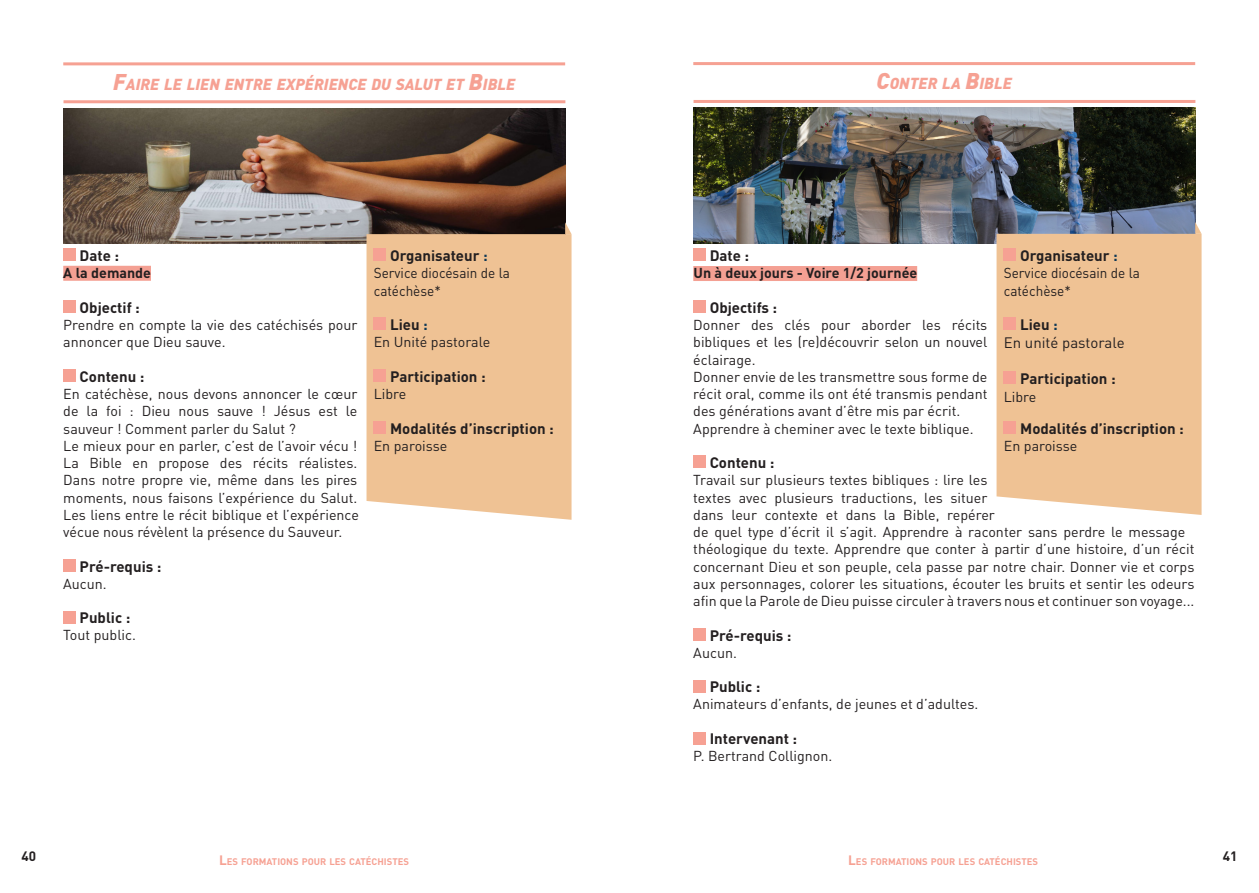
<style>
.page{position:relative;width:1259px;height:893px;background:#fff}
.page>*{position:absolute;margin:0;border:0;box-sizing:border-box;transform-origin:0 0}
.t1{font:italic 900 15.75px "DIN Pro";color:#f6a193}
.Intertitre{font:700 15px "DIN Pro";color:#231f20}
.t2{font:15px "DIN Pro";color:#231f20}
.t3{font:14.25px/17.2px "DIN Pro";color:#231f20;text-align:justify}
.t4{font:14.25px/17.2px "DIN Pro";color:#231f20;scale:.95 1}
.t5{font:700 14.25px "DIN Pro";color:#231f20}
.t6{font:700 13.5px "DIN Pro";color:#231f20}
.t7{font:700 9.45px "DIN Pro";color:#f6a193}
.s1{font-size:22.5px}
.s2{color:#0d3755}
.s3{font-size:13.5px}
</style>
<div class="page">
<hr style="left:63px;top:62px;width:502px;height:3px;background:#f6a193">
<hr style="left:63px;top:100px;width:502px;height:3px;background:#f6a193">
<img style="left:64px;top:109px;width:501px;height:134px">
<div style="left:63px;top:249px;width:12px;height:12px;background:#f6a193"></div>
<div style="left:63px;top:266px;width:88px;height:15px;background:#f4a093"></div>
<div style="left:63px;top:301px;width:12px;height:12px;background:#f6a193"></div>
<div style="left:63px;top:370px;width:12px;height:12px;background:#f6a193"></div>
<div style="left:63px;top:559px;width:12px;height:13px;background:#f6a193"></div>
<div style="left:63px;top:611px;width:12px;height:12px;background:#f6a193"></div>
<div style="left:366px;top:234px;width:205px;height:286px;background:#efc294"></div>
<div style="left:374px;top:249px;width:12px;height:12px;background:#f6a193"></div>
<div style="left:374px;top:318px;width:12px;height:12px;background:#f6a193"></div>
<div style="left:374px;top:370px;width:12px;height:12px;background:#f6a193"></div>
<div style="left:374px;top:422px;width:12px;height:12px;background:#f6a193"></div>
<svg style="left:565px;top:222px;width:6px;height:12px"></svg>
<hr style="left:693px;top:62px;width:502px;height:3px;background:#f6a193">
<hr style="left:693px;top:100px;width:502px;height:3px;background:#f6a193">
<img style="left:693px;top:107px;width:502px;height:136px">
<div style="left:693px;top:249px;width:12px;height:12px;background:#f6a193"></div>
<div style="left:693px;top:266px;width:224px;height:15px;background:#f4a093"></div>
<div style="left:693px;top:301px;width:12px;height:12px;background:#f6a193"></div>
<div style="left:693px;top:456px;width:12px;height:12px;background:#f6a193"></div>
<div style="left:693px;top:628px;width:12px;height:12px;background:#f6a193"></div>
<div style="left:693px;top:680px;width:12px;height:12px;background:#f6a193"></div>
<div style="left:693px;top:732px;width:12px;height:12px;background:#f6a193"></div>
<div style="left:996px;top:234px;width:205px;height:281px;background:#efc294"></div>
<div style="left:1003px;top:249px;width:13px;height:12px;background:#f6a193"></div>
<div style="left:1003px;top:318px;width:13px;height:12px;background:#f6a193"></div>
<div style="left:1003px;top:372px;width:13px;height:12px;background:#f6a193"></div>
<div style="left:1003px;top:422px;width:13px;height:12px;background:#f6a193"></div>
<svg style="left:1195px;top:222px;width:6px;height:12px"></svg>
<p class="t1" style="left:113px;top:71px;width:404px"><span class="s1">F</span>AIRE LE LIEN ENTRE EXPÉRIENCE DU SALUT ET <span class="s1">B</span>IBLE</p>
<p class="Intertitre" style="left:80px;top:243px;width:41px">Date :</p>
<p class="Intertitre" style="left:63px;top:260px;width:86px">A la demand</p>
<p class="Intertitre" style="left:80px;top:295px;width:62px">Objectif :</p>
<p class="t3" style="left:63px;top:315px;width:296px">Prendre en compte la vie des catéchisés pour annoncer que Dieu sauve.</p>
<p class="Intertitre" style="left:80px;top:364px;width:66px">Contenu :</p>
<p class="t3" style="left:63px;top:384px;width:296px">En catéchèse, nous devons annoncer le cœur de la foi : Dieu nous sauve ! Jésus est le sauveur ! Comment parler du Salut ?</p>
<p class="t3" style="left:63px;top:436px;width:297px">Le mieux pour en parler, c’est de l’avoir vécu !<br>La Bible en propose des récits réalistes.<br>Dans notre propre vie, même dans les pires moments, nous faisons l’expérience du Salut.<br>Les liens entre le récit biblique et l’expérience vécue nous révèlent la présence du Sauveur.</p>
<p class="Intertitre" style="left:80px;top:554px;width:83px">Pré-requis :</p>
<p class="t3" style="left:63px;top:574px;width:45px">Aucun.</p>
<p class="Intertitre" style="left:80px;top:605px;width:52px">Public :</p>
<p class="t3" style="left:63px;top:625px;width:74px">Tout public.</p>
<p class="t5" style="left:63px;top:261px;width:89px">A la demande</p>
<p class="Intertitre" style="left:390px;top:243px;width:99px">Organisateur <span class="s2">:</span></p>
<p class="t4" style="left:374px;top:263px;width:145px">Service diocésain de la catéchèse*</p>
<p class="Intertitre" style="left:390px;top:312px;width:39px">Lieu <span class="s2">:</span></p>
<p class="t3" style="left:374px;top:332px;width:118px">En Unité pastorale</p>
<p class="Intertitre" style="left:390px;top:364px;width:97px">Participation :</p>
<p class="t3" style="left:374px;top:384px;width:34px">Libre</p>
<p class="Intertitre" style="left:390px;top:416px;width:165px">Modalités d’inscription :</p>
<p class="t3" style="left:374px;top:436px;width:75px">En paroisse</p>
<p class="t1" style="left:876px;top:70px;width:137px"><span class="s1">C</span>ONTER LA <span class="s1">B</span>IBLE</p>
<p class="Intertitre" style="left:1020px;top:243px;width:99px">Organisateur <span class="s2">:</span></p>
<p class="t4" style="left:1003px;top:263px;width:145px">Service diocésain de la catéchèse*</p>
<p class="Intertitre" style="left:1020px;top:312px;width:39px">Lieu <span class="s2">:</span></p>
<p class="t2" style="left:1003px;top:331px;width:122px">En unité pastorale</p>
<p class="Intertitre" style="left:1020px;top:366px;width:97px">Participation :</p>
<p class="t3" style="left:1003px;top:387px;width:34px">Libre</p>
<p class="Intertitre" style="left:1020px;top:416px;width:165px">Modalités d’inscription :</p>
<p class="t3" style="left:1003px;top:436px;width:75px">En paroisse</p>
<p class="Intertitre" style="left:709px;top:243px;width:41px">Date :</p>
<p class="t5" style="left:693px;top:261px;width:225px">Un à deux jours - Voire 1/2 journée</p>
<p class="Intertitre" style="left:709px;top:295px;width:69px">Objectifs :</p>
<p class="t3" style="left:693px;top:315px;width:296px">Donner des clés pour aborder les récits bibliques et les (re)découvrir selon un nouvel éclairage.</p>
<p class="t3" style="left:693px;top:367px;width:296px">Donner envie de les transmettre sous forme de récit oral, comme ils ont été transmis pendant des générations avant d’être mis par écrit.</p>
<p class="t3" style="left:693px;top:418px;width:282px">Apprendre à cheminer avec le texte biblique.</p>
<p class="Intertitre" style="left:709px;top:450px;width:66px">Contenu :</p>
<p class="t3" style="left:693px;top:470px;width:503px;text-align:left">Travail sur plusieurs textes bibliques : lire les<br>textes avec plusieurs traductions, les situer<br>dans leur contexte et dans la Bible, repérer<br>de quel type d’écrit il s’agit. Apprendre à raconter sans perdre le message théologique du texte. Apprendre que conter à partir d’une histoire, d’un récit concernant Dieu et son peuple, cela passe par notre chair. Donner vie et corps aux personnages, colorer les situations, écouter les bruits et sentir les odeurs afin que la Parole de Dieu puisse circuler à travers nous et continuer son voyage...</p>
<p class="Intertitre" style="left:709px;top:623px;width:83px">Pré-requis :</p>
<p class="t3" style="left:693px;top:643px;width:45px">Aucun.</p>
<p class="Intertitre" style="left:709px;top:674px;width:52px">Public :</p>
<p class="t3" style="left:693px;top:694px;width:287px">Animateurs d’enfants, de jeunes et d’adultes.</p>
<p class="Intertitre" style="left:709px;top:726px;width:89px">Intervenant :</p>
<p class="t3" style="left:693px;top:746px;width:141px">P. Bertrand Collignon.</p>
<p class="t6" style="left:21px;top:845px;width:16px">40</p>
<p class="t6" style="left:1223px;top:845px;width:16px">41</p>
<p class="t7" style="left:219px;top:853px;width:191px"><span class="s3">L</span>ES FORMATIONS POUR LES CATÉCHISTES</p>
<p class="t7" style="left:848px;top:853px;width:191px"><span class="s3">L</span>ES FORMATIONS POUR LES CATÉCHISTES</p>
</div>
